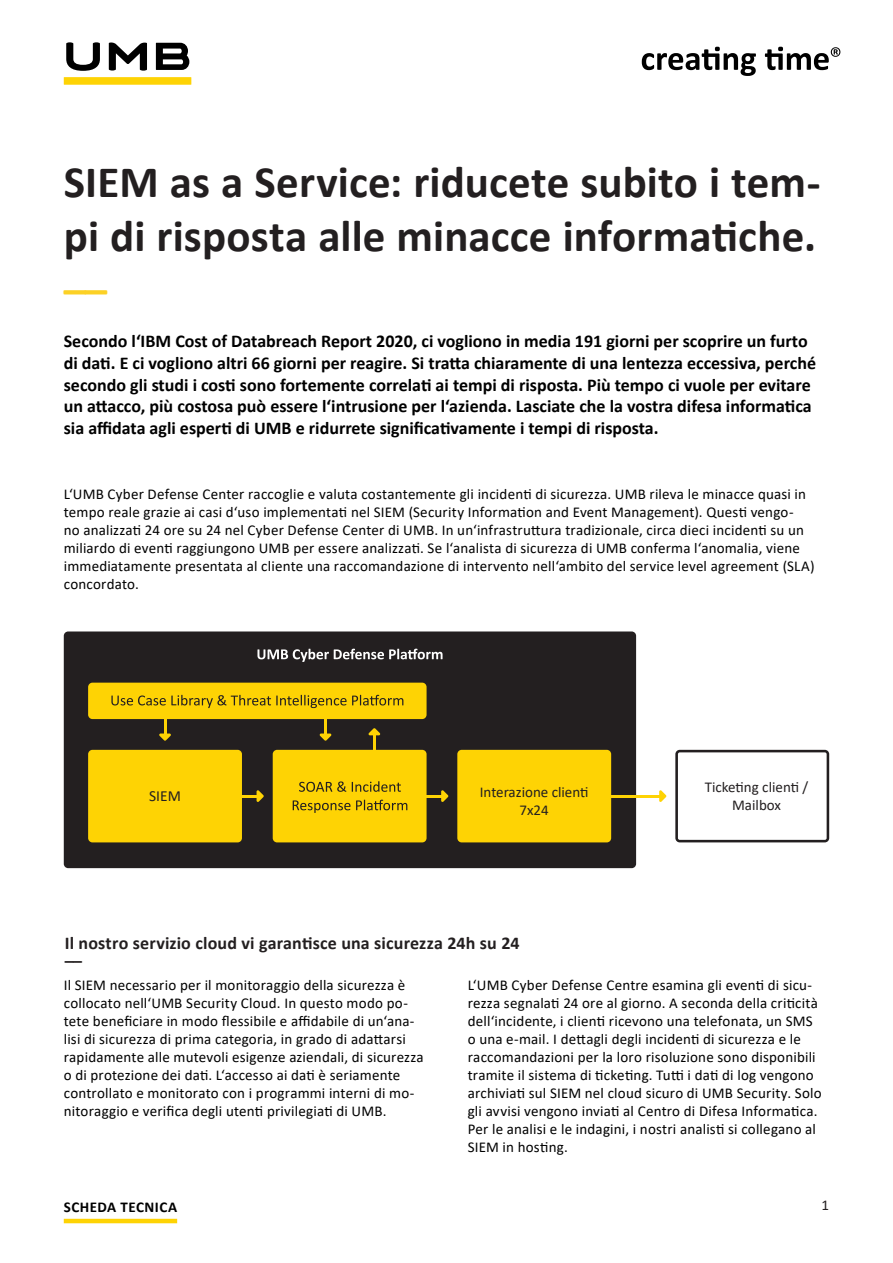
<style>
.page{position:relative;width:893px;height:1263px;background:#fff}
.page>*{position:absolute;margin:0;border:0;box-sizing:border-box;transform-origin:0 0}
.t1{font:700 45px/54px "Calibri";letter-spacing:.005em;color:#231f20}
.t2{font:700 45px "Calibri";color:#fcd125}
.t3{font:700 18px/21.6px "Calibri";color:#000}
.t4{font:700 18px/18px "Calibri";letter-spacing:.01em;color:#231f20}
.t5{font:15.45px "Calibri";color:#231f20}
.t6{font:15px/18px "Calibri";letter-spacing:.01em;color:#000}
.t7{font:15px/18px "Calibri";color:#231f20;text-align:center}
.t8{font:700 15px "Calibri";letter-spacing:.03em;color:#000}
</style>
<div class="page">
<hr style="left:64px;top:1219px;width:113px;height:4px;background:#fed304">
<div style="left:64px;top:77px;width:127px;height:8px;background:#fed304"></div>
<svg style="left:66px;top:42px;width:34px;height:29px"></svg>
<svg style="left:109px;top:42px;width:38px;height:29px"></svg>
<svg style="left:156px;top:43px;width:33px;height:27px"></svg>
<svg style="left:642px;top:47px;width:114px;height:29px"></svg>
<svg style="left:765px;top:47px;width:75px;height:23px"></svg>
<div style="left:64px;top:631px;width:572px;height:237px;background:#231f20;border-radius:4px"></div>
<hr style="left:164px;top:690px;width:2px;height:46px;background:#fed304">
<svg style="left:159px;top:733px;width:12px;height:8px"></svg>
<hr style="left:324px;top:690px;width:3px;height:46px;background:#fed304">
<svg style="left:319px;top:733px;width:13px;height:8px"></svg>
<hr style="left:373px;top:732px;width:3px;height:46px;background:#fed304">
<svg style="left:368px;top:728px;width:13px;height:7px"></svg>
<svg style="left:257px;top:649px;width:186px;height:13px"></svg>
<div style="left:88px;top:750px;width:154px;height:92px;background:#fed304;border-radius:4px"></div>
<hr style="left:214px;top:795px;width:45px;height:2px;background:#fed304">
<svg style="left:257px;top:790px;width:7px;height:12px"></svg>
<div style="left:273px;top:750px;width:154px;height:92px;background:#fed304;border-radius:4px"></div>
<hr style="left:398px;top:795px;width:46px;height:2px;background:#fed304">
<svg style="left:441px;top:790px;width:7px;height:12px"></svg>
<div style="left:457px;top:750px;width:154px;height:92px;background:#fed304;border-radius:4px"></div>
<hr style="left:583px;top:795px;width:79px;height:2px;background:#fed304">
<svg style="left:659px;top:790px;width:7px;height:12px"></svg>
<div style="left:88px;top:683px;width:339px;height:36px;background:#fed304;border-radius:4px"></div>
<svg style="left:111px;top:695px;width:292px;height:13px"></svg>
<svg style="left:299px;top:781px;width:47px;height:11px"></svg>
<svg style="left:352px;top:781px;width:49px;height:11px"></svg>
<svg style="left:293px;top:800px;width:114px;height:13px"></svg>
<svg style="left:675px;top:750px;width:154px;height:92px"></svg>
<h1 class="t1" style="left:64px;top:155px;width:758px">SIEM as a Service: riducete subito i tem&shy;pi di risposta alle minacce informatiche.</h1>
<h1 class="t2" style="left:64px;top:259px;width:45px">––</h1>
<p class="t3" style="left:64px;top:330px;width:754px">Secondo l‘IBM Cost of Databreach Report 2020, ci vogliono in media 191 giorni per scoprire un furto di dati. E ci vogliono altri 66 giorni per reagire. Si tratta chiaramente di una lentezza eccessiva, perché secondo gli studi i costi sono fortemente correlati ai tempi di risposta. Più tempo ci vuole per evitare un attacco, più costosa può essere l‘intrusione per l‘azienda. Lasciate che la vostra difesa informatica sia affidata agli esperti di UMB e ridurrete significativamente i tempi di risposta.</p>
<p class="t6" style="left:64px;top:484px;width:752px">L‘UMB Cyber Defense Center raccoglie e valuta costantemente gli incidenti di sicurezza. UMB rileva le minacce quasi in tempo reale grazie ai casi d‘uso implementati nel SIEM (Security Information and Event Management). Questi vengo-<br>no analizzati 24 ore su 24 nel Cyber Defense Center di UMB. In un‘infrastruttura tradizionale, circa dieci incidenti su un miliardo di eventi raggiungono UMB per essere analizzati. Se l‘analista di sicurezza di UMB conferma l‘anomalia, viene immediatamente presentata al cliente una raccomandazione di intervento nell‘ambito del service level agreement (SLA) concordato.</p>
<p class="t5" style="left:149px;top:785px;width:33px">SIEM</p>
<p class="t7" style="left:480px;top:783px;width:110px">Interazione clienti<br>7x24</p>
<p class="t7" style="left:705px;top:777px;width:105px">Ticketing clienti /<br>Mailbox</p>
<p class="t4" style="left:65px;top:934px;width:456px">Il nostro servizio cloud vi garantisce una sicurezza 24h su 24 ––</p>
<p class="t6" style="left:64px;top:976px;width:361px">Il SIEM necessario per il monitoraggio della sicurezza è collocato nell‘UMB Security Cloud. In questo modo po&shy;tete beneficiare in modo flessibile e affidabile di un‘ana&shy;lisi di sicurezza di prima categoria, in grado di adattarsi rapidamente alle mutevoli esigenze aziendali, di sicurezza o di protezione dei dati. L‘accesso ai dati è seriamente controllato e monitorato con i programmi interni di mo&shy;nitoraggio e verifica degli utenti privilegiati di UMB.</p>
<p class="t6" style="left:468px;top:976px;width:355px">L‘UMB Cyber Defense Centre esamina gli eventi di sicu&shy;rezza segnalati 24 ore al giorno. A seconda della criticità dell‘incidente, i clienti ricevono una telefonata, un SMS o una e-mail. I dettagli degli incidenti di sicurezza e le raccomandazioni per la loro risoluzione sono disponibili tramite il sistema di ticketing. Tutti i dati di log vengono archiviati sul SIEM nel cloud sicuro di UMB Security. Solo gli avvisi vengono inviati al Centro di Difesa Informatica.<br>Per le analisi e le indagini, i nostri analisti si collegano al SIEM in hosting.</p>
<p class="t8" style="left:64px;top:1196px;width:115px">SCHEDA TECNICA</p>
<p class="t7" style="left:822px;top:1196px;width:9px">1</p>
</div>
